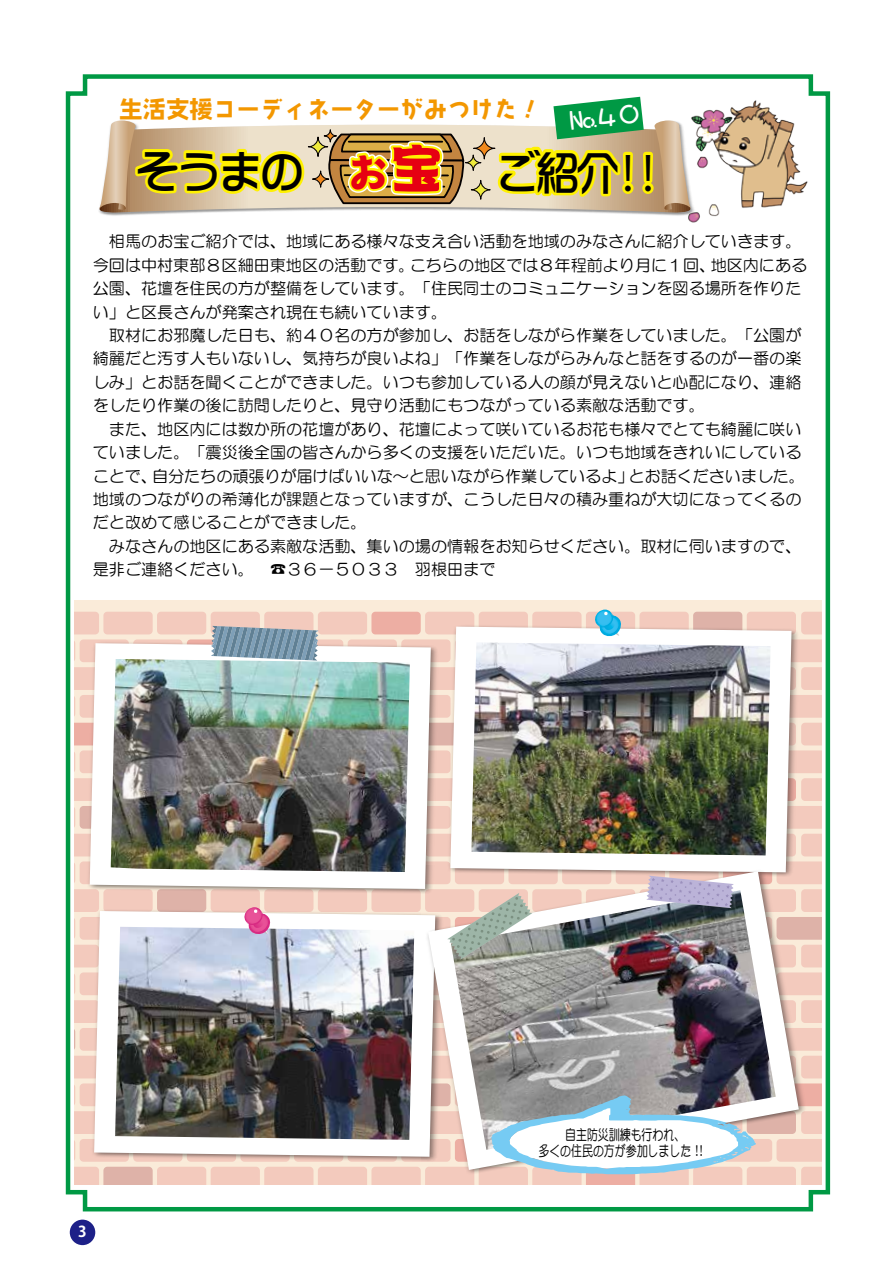
<style>
.page{position:relative;width:893px;height:1263px;background:#fff}
.page>*{position:absolute;margin:0;border:0;box-sizing:border-box;transform-origin:0 0}
.t1{font:48.6px "DFPOP Mix Std W5";color:#000}
.t2{font:47.25px "DFPOP Mix Std W5";color:#000}
.t3{font:47.25px "Koz Go Pr 6 N";color:#000}
.t4{font:40.05px "DFPOP2 Std W12";color:#e60012}
.t5{font:26.4px "DF Craft Yu Std W7";color:#fff}
.t6{font:23.4px "AB tombo bold";color:#f39700}
.t7{font:16.05px/23.4px "HG Maru Gothic MPRO";color:#000}
.t8{font:700 15px "Koz Go Pro";color:#fff}
.t9{font:14.7px/16px "DF Maru Gothic Std W5";letter-spacing:-.005em;color:#000;text-align:center;scale:.75 1}
.s1{font-size:51.45px}
</style>
<div class="page">
<div style="left:70px;top:1219px;width:25px;height:26px;background:#1d2088;border-radius:50%"></div>
<img style="left:65px;top:74px;width:766px;height:1138px">
<h3 class="t6" style="left:119px;top:97px;width:419px">生活支援コーディネーターがみつけた !</h3>
<h3 class="t5" style="left:569px;top:107px;width:74px;rotate:-6deg">No４０</h3>
<h1 class="t1" style="left:133px;top:145px;width:174px">そうまの</h1>
<h3 class="t4" style="left:348px;top:151px;width:96px">お<span class="s1">宝</span></h3>
<h2 class="t2" style="left:494px;top:147px;width:129px">ご紹介</h2>
<h2 class="t3" style="left:614px;top:147px;width:49px">!!</h2>
<p class="t7" style="left:711px;top:230px;width:98px;text-indent:-618px">　相馬のお宝ご紹介では、地域にある様々な支え合い活動を地域のみなさんに紹介していきます。地区内にある</p>
<p class="t7" style="left:410px;top:253px;width:307px">こちらの地区では８年程前より月に１回、</p>
<p class="t7" style="left:93px;top:253px;width:323px">今回は中村東部８区細田東地区の活動です。</p>
<p class="t7" style="left:93px;top:277px;width:710px">公園、花壇を住民の方が整備をしています。「住民同士のコミュニケーションを図る場所を作りた</p>
<p class="t7" style="left:93px;top:300px;width:356px">い」と区長さんが発案され現在も続いています。</p>
<p class="t7" style="left:93px;top:323px;width:710px">　取材にお邪魔した日も、約４０名の方が参加し、お話をしながら作業をしていました。「公園が</p>
<p class="t7" style="left:93px;top:347px;width:710px">綺麗だと汚す人もいないし、気持ちが良いよね」「作業をしながらみんなと話をするのが一番の楽</p>
<p class="t7" style="left:93px;top:370px;width:710px">しみ」とお話を聞くことができました。いつも参加している人の顔が見えないと心配になり、連絡</p>
<p class="t7" style="left:93px;top:394px;width:613px">をしたり作業の後に訪問したりと、見守り活動にもつながっている素敵な活動です。</p>
<p class="t7" style="left:93px;top:417px;width:710px">　また、地区内には数か所の花壇があり、花壇によって咲いているお花も様々でとても綺麗に咲い</p>
<p class="t7" style="left:93px;top:441px;width:710px">ていました。「震災後全国の皆さんから多くの支援をいただいた。いつも地域をきれいにしている</p>
<p class="t7" style="left:629px;top:464px;width:178px">とお話くださいました。</p>
<p class="t7" style="left:152px;top:464px;width:483px">自分たちの頑張りが届けばいいな～と思いながら作業しているよ」</p>
<p class="t7" style="left:93px;top:464px;width:710px">ことで、<br>地域のつながりの希薄化が課題となっていますが、こうした日々の積み重ねが大切になってくるのだと改めて感じることができました。<br>　みなさんの地区にある素敵な活動、集いの場の情報をお知らせください。取材に伺いますので、是非ご連絡ください。　☎３６－５０３３　羽根田まで</p>
<p class="t8" style="left:78px;top:1221px;width:10px">3</p>
<p class="t9" style="left:538px;top:1126px;width:226px">自主防災訓練も行われ、<br>多くの住民の方が参加しました !!</p>
</div>
